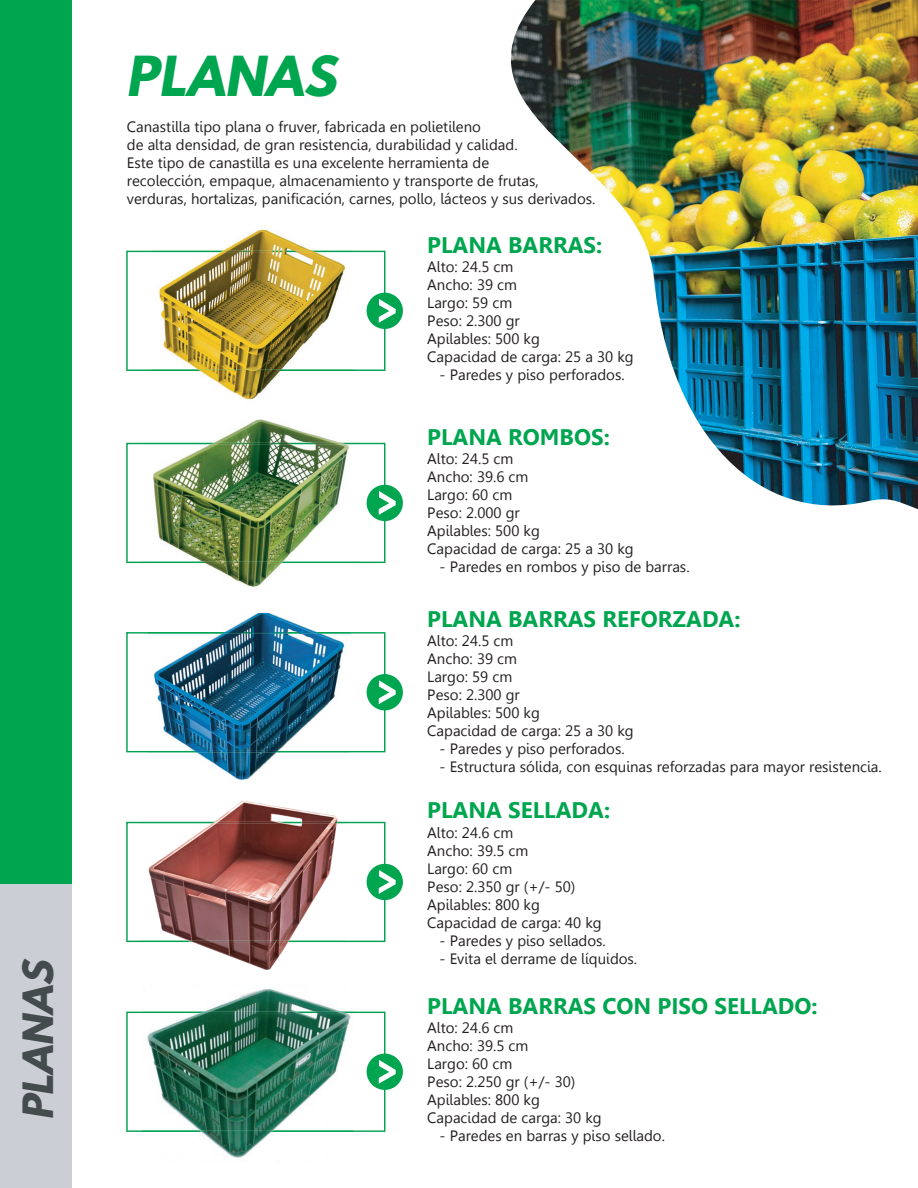
<style>
.page{position:relative;width:918px;height:1188px;background:#fff}
.page>*{position:absolute;margin:0;border:0;box-sizing:border-box;transform-origin:0 0}
.t1{font:italic 700 48.9px "League Spartan";color:#00a54f}
.t2{font:italic 700 37.05px "League Spartan";color:#434b4c}
.t3{font:700 22.5px "Leelawadee";color:#00a54f}
.t4{font:15px/18px "Leelawadee";color:#231f20}
</style>
<div class="page">
<img style="left:511px;top:0;width:407px;height:510px">
<div style="left:0;top:0;width:72px;height:1188px;background:#00a54f"></div>
<div style="left:0;top:885px;width:72px;height:303px;background:#cbced5"></div>
<div style="left:367px;top:293px;width:36px;height:36px;background:#00a54f;border-radius:50%"></div>
<svg style="left:126px;top:251px;width:270px;height:120px"></svg>
<img style="left:151px;top:229px;width:203px;height:165px">
<img style="left:151px;top:251px;width:203px;height:120px">
<div style="left:367px;top:485px;width:36px;height:36px;background:#00a54f;border-radius:50%"></div>
<svg style="left:126px;top:443px;width:270px;height:120px"></svg>
<div style="left:367px;top:674px;width:36px;height:36px;background:#00a54f;border-radius:50%"></div>
<svg style="left:126px;top:632px;width:270px;height:120px"></svg>
<div style="left:367px;top:864px;width:36px;height:36px;background:#00a54f;border-radius:50%"></div>
<svg style="left:126px;top:822px;width:270px;height:120px"></svg>
<div style="left:367px;top:1054px;width:36px;height:36px;background:#00a54f;border-radius:50%"></div>
<svg style="left:126px;top:1012px;width:270px;height:120px"></svg>
<img style="left:142px;top:394px;width:218px;height:193px">
<img style="left:142px;top:443px;width:218px;height:120px">
<img style="left:148px;top:613px;width:202px;height:167px">
<img style="left:148px;top:632px;width:202px;height:120px">
<img style="left:139px;top:801px;width:206px;height:169px">
<img style="left:139px;top:822px;width:206px;height:120px">
<img style="left:142px;top:988px;width:211px;height:170px">
<img style="left:142px;top:1012px;width:211px;height:120px">
<h2 class="t2" style="left:9px;top:1120px;width:170px;rotate:-90deg">PLANAS</h2>
<h1 class="t1" style="left:126px;top:38px;width:224px">PLANAS</h1>
<p class="t4" style="left:127px;top:118px;width:470px">Canastilla tipo plana o fruver, fabricada en polietileno<br>de alta densidad, de gran resistencia, durabilidad y calidad.<br>Este tipo de canastilla es una excelente herramienta de<br>recolección, empaque, almacenamiento y transporte de frutas, verduras, hortalizas, panificación, carnes, pollo, lácteos y sus derivados.</p>
<h3 class="t3" style="left:427px;top:232px;width:177px">PLANA BARRAS:</h3>
<p class="t4" style="left:427px;top:258px;width:208px">Alto: 24.5 cm<br>Ancho: 39 cm<br>Largo: 59 cm<br>Peso: 2.300 gr<br>Apilables: 500 kg<br>Capacidad de carga: 25 a 30 kg</p>
<p class="t4" style="left:440px;top:366px;width:187px">- Paredes y piso perforados.</p>
<h3 class="t3" style="left:427px;top:424px;width:184px">PLANA ROMBOS:</h3>
<p class="t4" style="left:427px;top:450px;width:208px">Alto: 24.5 cm<br>Ancho: 39.6 cm<br>Largo: 60 cm<br>Peso: 2.000 gr<br>Apilables: 500 kg<br>Capacidad de carga: 25 a 30 kg</p>
<p class="t4" style="left:440px;top:558px;width:251px">- Paredes en rombos y piso de barras.</p>
<h3 class="t3" style="left:427px;top:606px;width:315px">PLANA BARRAS REFORZADA:</h3>
<p class="t4" style="left:427px;top:632px;width:208px">Alto: 24.5 cm<br>Ancho: 39 cm<br>Largo: 59 cm<br>Peso: 2.300 gr<br>Apilables: 500 kg<br>Capacidad de carga: 25 a 30 kg</p>
<p class="t4" style="left:440px;top:740px;width:187px">- Paredes y piso perforados.</p>
<p class="t4" style="left:440px;top:758px;width:444px">- Estructura sólida, con esquinas reforzadas para mayor resistencia.</p>
<h3 class="t3" style="left:427px;top:797px;width:184px">PLANA SELLADA:</h3>
<p class="t4" style="left:427px;top:823px;width:176px">Alto: 24.6 cm<br>Ancho: 39.5 cm<br>Largo: 60 cm<br>Peso: 2.350 gr (+/- 50)<br>Apilables: 800 kg<br>Capacidad de carga: 40 kg</p>
<p class="t4" style="left:440px;top:931px;width:168px">- Paredes y piso sellados.</p>
<p class="t4" style="left:440px;top:949px;width:199px">- Evita el derrame de líquidos.</p>
<h3 class="t3" style="left:427px;top:993px;width:392px">PLANA BARRAS CON PISO SELLADO:</h3>
<p class="t4" style="left:427px;top:1019px;width:176px">Alto: 24.6 cm<br>Ancho: 39.5 cm<br>Largo: 60 cm<br>Peso: 2.250 gr (+/- 30)<br>Apilables: 800 kg<br>Capacidad de carga: 30 kg</p>
<p class="t4" style="left:440px;top:1127px;width:227px">- Paredes en barras y piso sellado.</p>
</div>
